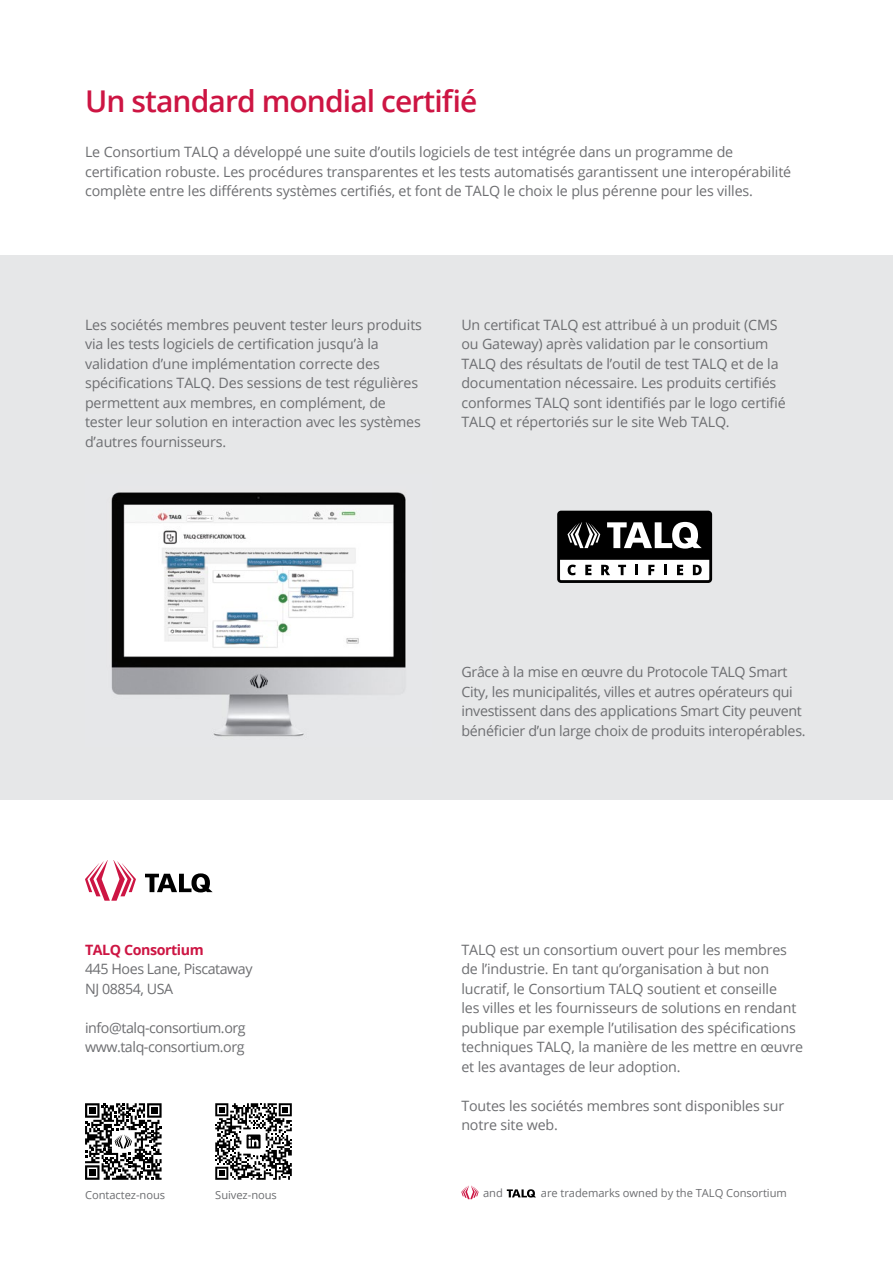
<style>
.page{position:relative;width:893px;height:1263px;background:#fff}
.page>*{position:absolute;margin:0;border:0;box-sizing:border-box;transform-origin:0 0}
.t1{font:600 30px "Open Sans";letter-spacing:-.03em;color:#cd1543}
.t2{font:14.25px/19.5px "Open Sans";letter-spacing:-.01em;color:#6d6e71}
.t3{font:14.25px/19.5px "Open Sans";letter-spacing:-.03em;color:#6d6e71}
.t4{font:700 14.25px "Open Sans";letter-spacing:-.03em;color:#cd1543}
.t5{font:11.1px "Open Sans";letter-spacing:-.005em;color:#6d6e71}
</style>
<div class="page">
<div style="left:0;top:255px;width:893px;height:544px;background:#e6e7e8"></div>
<img style="left:111px;top:492px;width:295px;height:245px">
<svg style="left:461px;top:1185px;width:18px;height:14px"></svg>
<svg style="left:507px;top:1189px;width:29px;height:8px"></svg>
<svg style="left:145px;top:873px;width:68px;height:19px"></svg>
<svg style="left:85px;top:860px;width:51px;height:41px"></svg>
<svg style="left:85px;top:1103px;width:77px;height:77px"></svg>
<svg style="left:215px;top:1103px;width:77px;height:77px"></svg>
<svg style="left:557px;top:511px;width:155px;height:72px;background:#5f5f5f"></svg>
<h1 class="t1" style="left:85px;top:81px;width:394px">Un standard mondial certifié</h1>
<p class="t2" style="left:85px;top:142px;width:708px">Le Consortium TALQ a développé une suite d’outils logiciels de test intégrée dans un programme de certification robuste. Les procédures transparentes et les tests automatisés garantissent une interopérabilité complète entre les différents systèmes certifiés, et font de TALQ le choix le plus pérenne pour les villes.</p>
<p class="t2" style="left:85px;top:314px;width:338px">Les sociétés membres peuvent tester leurs produits via les tests logiciels de certification jusqu’à la validation d’une implémentation correcte des spécifications TALQ. Des sessions de test régulières permettent aux membres, en complément, de tester leur solution en interaction avec les systèmes d’autres fournisseurs.</p>
<p class="t2" style="left:461px;top:314px;width:326px">Un certificat TALQ est attribué à un produit (CMS ou Gateway) après validation par le consortium TALQ des résultats de l’outil de test TALQ et de la documentation nécessaire. Les produits certifiés conformes TALQ sont identifiés par le logo certifié TALQ et répertoriés sur le site Web TALQ.</p>
<p class="t4" style="left:85px;top:940px;width:120px">TALQ Consortium</p>
<p class="t3" style="left:85px;top:959px;width:169px">445 Hoes Lane, Piscataway<br>NJ 08854, USA</p>
<p class="t3" style="left:85px;top:1018px;width:162px">info@talq-consortium.org www.talq-consortium.org</p>
<p class="t5" style="left:85px;top:1187px;width:82px">Contactez-nous</p>
<p class="t5" style="left:215px;top:1187px;width:63px">Suivez-nous</p>
<p class="t2" style="left:461px;top:662px;width:346px">Grâce à la mise en œuvre du Protocole TALQ Smart City, les municipalités, villes et autres opérateurs qui investissent dans des applications Smart City peuvent bénéficier d’un large choix de produits interopérables.</p>
<p class="t2" style="left:461px;top:940px;width:343px">TALQ est un consortium ouvert pour les membres de l’industrie. En tant qu’organisation à but non lucratif, le Consortium TALQ soutient et conseille<br>les villes et les fournisseurs de solutions en rendant publique par exemple l’utilisation des spécifications techniques TALQ, la manière de les mettre en œuvre et les avantages de leur adoption.</p>
<p class="t2" style="left:461px;top:1096px;width:324px">Toutes les sociétés membres sont disponibles sur notre site web.</p>
<p class="t5" style="left:483px;top:1186px;width:21px">and</p>
<p class="t5" style="left:541px;top:1186px;width:247px">are trademarks owned by the TALQ Consortium</p>
</div>
